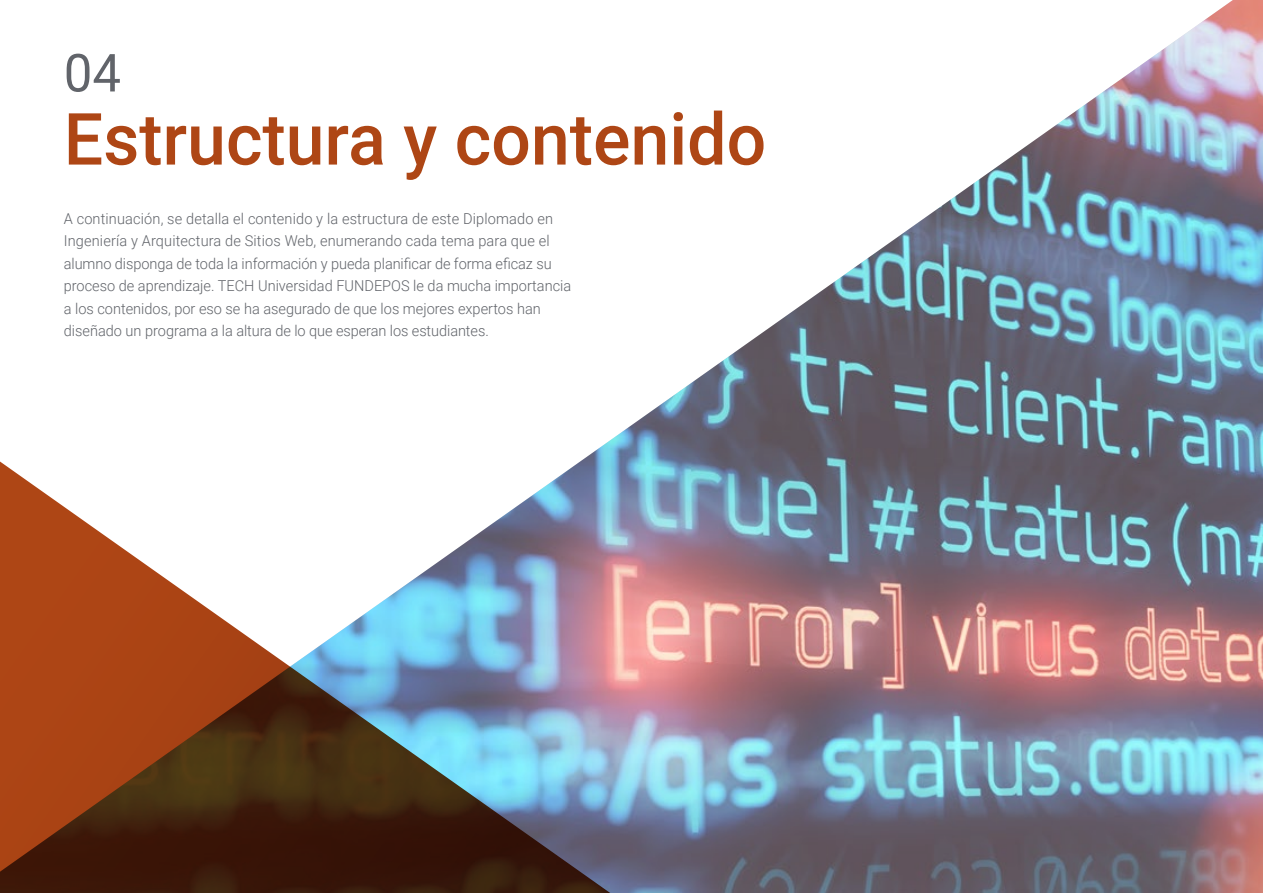
<style>
.page{position:relative;width:1263px;height:893px;background:#fff}
.page>*{position:absolute;margin:0;border:0;box-sizing:border-box;transform-origin:0 0}
.t1{font:500 72px "Roboto";color:#ae4615}
.t2{font:52.5px "Roboto";color:#61646a}
.t3{font:300 15px/22.5px "Roboto";color:#61646a}
</style>
<div class="page">
<img style="left:602px;top:0;width:661px;height:893px">
<svg style="left:0;top:446px;width:640px;height:447px"></svg>
<h2 class="t2" style="left:64px;top:36px;width:59px">04</h2>
<h1 class="t1" style="left:64px;top:89px;width:704px">Estructura y contenido</h1>
<p class="t3" style="left:64px;top:207px;width:509px">A continuación, se detalla el contenido y la estructura de este Diplomado en Ingeniería y Arquitectura de Sitios Web, enumerando cada tema para que el alumno disponga de toda la información y pueda planificar de forma eficaz su proceso de aprendizaje. TECH Universidad FUNDEPOS le da mucha importancia a los contenidos, por eso se ha asegurado de que los mejores expertos han diseñado un programa a la altura de lo que esperan los estudiantes.</p>
</div>
